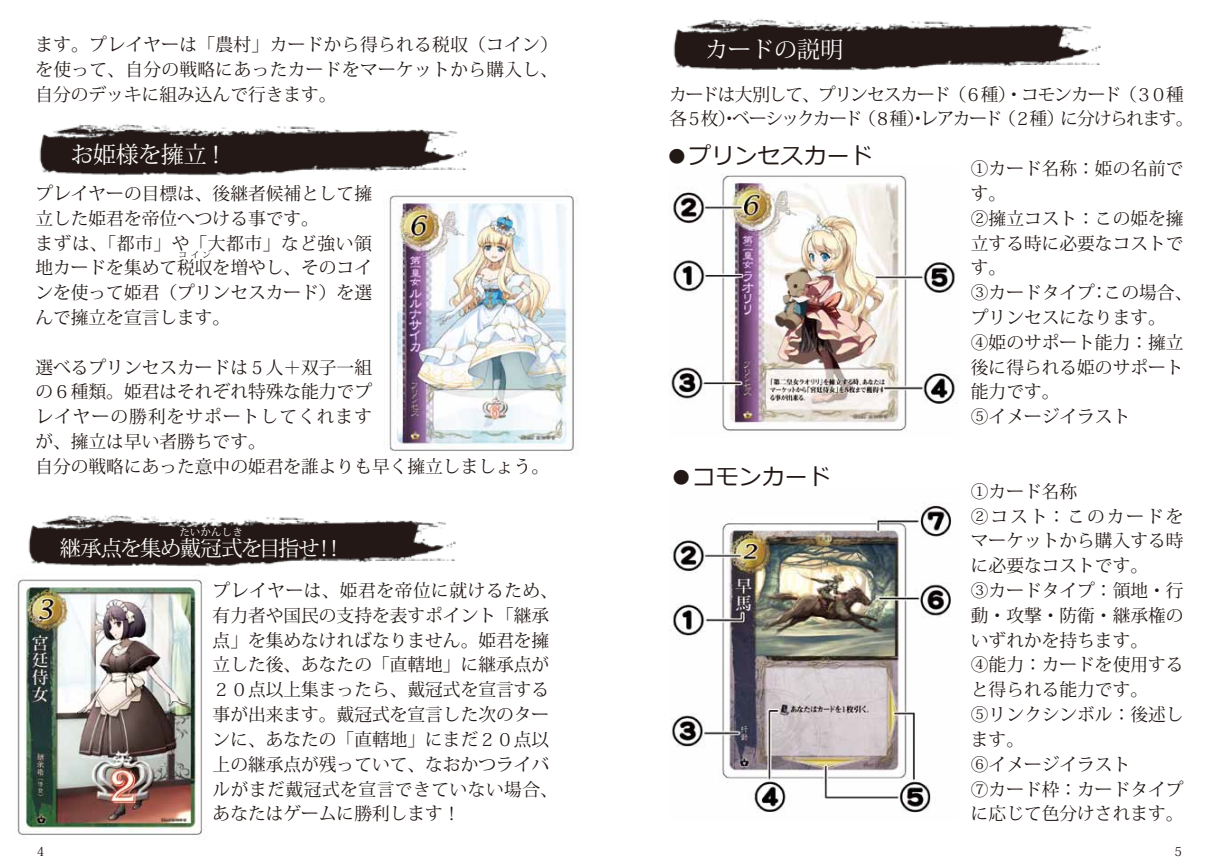
<style>
.page{position:relative;width:1219px;height:865px;background:#fff}
.page>*{position:absolute;margin:0;border:0;box-sizing:border-box;transform-origin:0 0}
.t1{font:23px "Meiryo";color:#221815}
.t2{font:23px "Koz Min Pro";letter-spacing:-.005em;color:#fff}
.t3{font:21.25px "Koz Min Pro";letter-spacing:-.065em;color:#fff}
.t4{font:17.75px/24.8px "Koz Min Pro";color:#221815}
.t5{font:17.75px/24.8px "Koz Min Pro";letter-spacing:-.075em;color:#221815}
.t6{font:12.5px "Koz Min Pro";color:#221815}
.t7{font:10.75px "Koz Min Pro";color:#fff}
.t8{font:8.75px "Koz Min Pro";color:#221815}
</style>
<div class="page">
<img style="left:39px;top:124px;width:428px;height:52px">
<img style="left:28px;top:515px;width:428px;height:52px">
<img style="left:389px;top:195px;width:189px;height:256px">
<img style="left:670px;top:173px;width:287px;height:258px">
<img style="left:17px;top:579px;width:186px;height:259px">
<img style="left:670px;top:504px;width:282px;height:309px">
<img style="left:673px;top:19px;width:428px;height:52px">
<p class="t4" style="left:35px;top:32px;width:524px;text-align:justify">ます。プレイヤーは「農村」カードから得られる税収（コイン）を使って、自分の戦略にあったカードをマーケットから購入し、自分のデッキに組み込んで行きます。</p>
<p class="t2" style="left:71px;top:138px;width:159px">お姫様を擁立！</p>
<p class="t4" style="left:35px;top:180px;width:338px">プレイヤーの目標は、後継者候補として擁立した姫君を帝位へつける事です。<br>まずは、「都市」や「大都市」など強い領地カードを集めて税収を増やし、そのコイ</p>
<p class="t8" style="left:179px;top:248px;width:34px">コイン</p>
<p class="t4" style="left:35px;top:280px;width:338px">ンを使って姫君（プリンセスカード）を選んで擁立を宣言します。</p>
<p class="t4" style="left:35px;top:354px;width:338px;text-align:justify">選べるプリンセスカードは５人＋双子一組の６種類。姫君はそれぞれ特殊な能力でプレイヤーの勝利をサポートしてくれますが、擁立は早い者勝ちです。</p>
<p class="t4" style="left:35px;top:453px;width:515px">自分の戦略にあった意中の姫君を誰よりも早く擁立しましょう。</p>
<p class="t7" style="left:179px;top:524px;width:65px">たいかんしき</p>
<p class="t3" style="left:60px;top:533px;width:286px">継承点を集め戴冠式を目指せ！！</p>
<p class="t4" style="left:213px;top:577px;width:347px">プレイヤーは、姫君を帝位に就けるため、有力者や国民の支持を表すポイント「継承点」を集めなければなりません。姫君を擁立した後、あなたの「直轄地」に継承点が<br>２０点以上集まったら、戴冠式を宣言する事が出来ます。戴冠式を宣言した次のターンに、あなたの「直轄地」にまだ２０点以上の継承点が残っていて、なおかつライバルがまだ戴冠式を宣言できていない場合、あなたはゲームに勝利します！</p>
<p class="t2" style="left:705px;top:33px;width:140px">カードの説明</p>
<p class="t5" style="left:669px;top:81px;width:526px">カードは大別して、プリンセスカード（６種）・コモンカード（３０種各５枚）・ベーシックカード（８種）・レアカード（２種）に分けられます。</p>
<p class="t4" style="left:971px;top:156px;width:223px">①カード名称：姫の名前です。<br>②擁立コスト：この姫を擁立する時に必要なコストです。<br>③カードタイプ：この場合、プリンセスになります。<br>④姫のサポート能力：擁立後に得られる姫のサポート能力です。<br>⑤イメージイラスト</p>
<p class="t1" style="left:665px;top:139px;width:209px">●プリンセスカード</p>
<p class="t1" style="left:670px;top:460px;width:163px">●コモンカード</p>
<p class="t4" style="left:971px;top:478px;width:214px">①カード名称<br>②コスト：このカードをマーケットから購入する時に必要なコストです。<br>③カードタイプ：領地・行動・攻撃・防衛・継承権のいずれかを持ちます。<br>④能力：カードを使用すると得られる能力です。<br>⑤リンクシンボル：後述します。<br>⑥イメージイラスト<br>⑦カード枠：カードタイプに応じて色分けされます。</p>
<p class="t6" style="left:37px;top:843px;width:9px">4</p>
<p class="t6" style="left:1174px;top:843px;width:9px">5</p>
</div>
